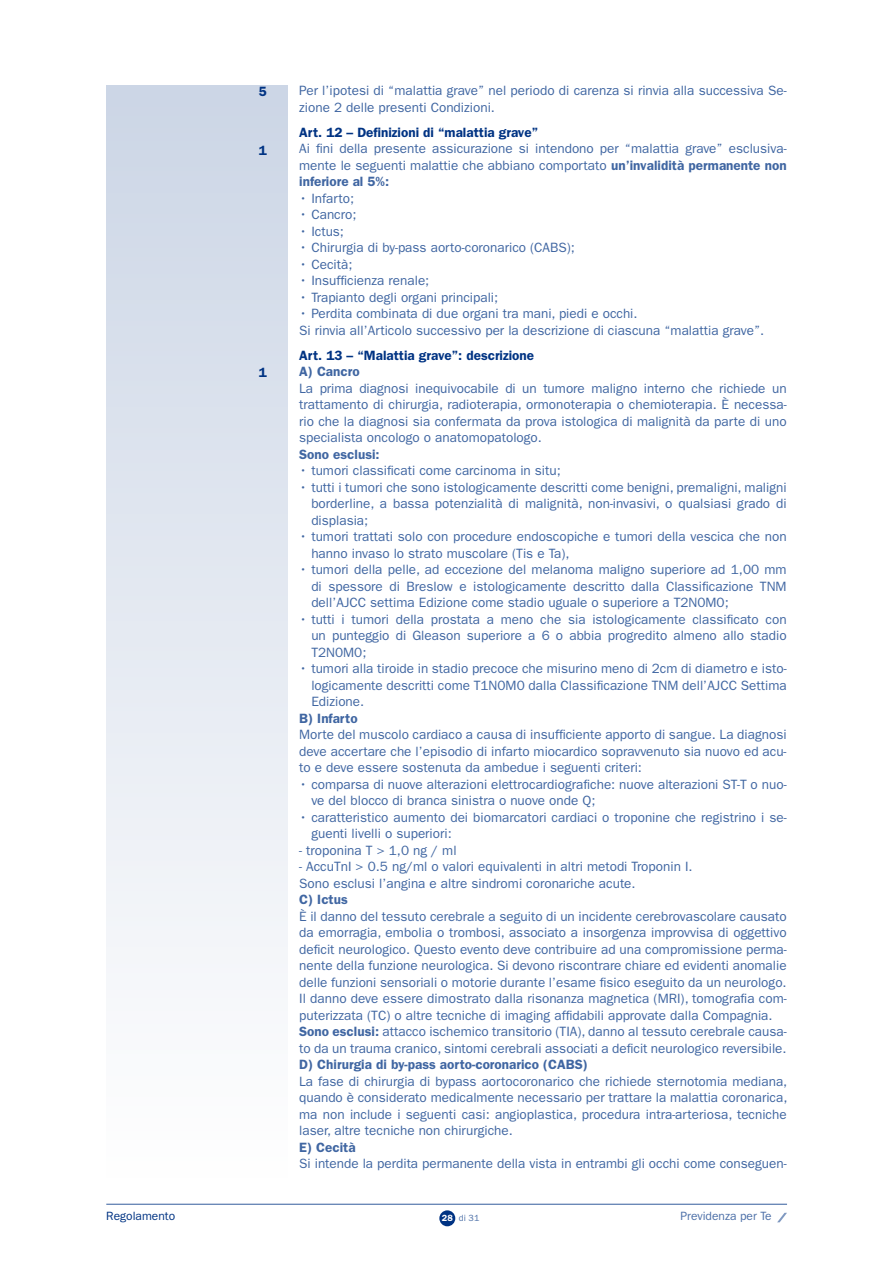
<style>
.page{position:relative;width:893px;height:1263px;background:#fff}
.page>*{position:absolute;margin:0;border:0;box-sizing:border-box;transform-origin:0 0}
.t1{font:13.5px/16.5px "Franklin Gothic";color:#4066a2;text-align:justify}
.t2{font:600 13.5px "Franklin Gothic";color:#4066a2}
.t3{font:600 13.5px "Franklin Gothic";color:#003383}
.t4{font:12px "Franklin Gothic";color:#4d70a8}
.t5{font:12px "Franklin Gothic";color:#003383}
.t6{font:9px "Franklin Gothic";color:#4d70a8}
.s1{font-weight:600}
.s2{font-weight:600;color:#fff}
</style>
<div class="page">
<svg style="left:777px;top:1213px;width:10px;height:9px"></svg>
<hr style="left:106px;top:1204px;width:681px;height:1px;background:#335c9c">
<div style="left:439px;top:1210px;width:16px;height:16px;background:#003383;border-radius:50%"></div>
<div style="left:106px;top:85px;width:182px;height:1093px;background:linear-gradient(to bottom,#ccd5e5,#fefefe)"></div>
<p class="t3" style="left:259px;top:83px;width:10px">5</p>
<p class="t3" style="left:259px;top:142px;width:10px">1</p>
<p class="t3" style="left:259px;top:364px;width:10px">1</p>
<p class="t1" style="left:299px;top:82px;width:489px">Per l’ipotesi di “malattia grave” nel periodo di carenza si rinvia alla successiva Se&shy;zione 2 delle presenti Condizioni.</p>
<p class="t3" style="left:299px;top:124px;width:241px">Art. 12 – Definizioni di “malattia grave”</p>
<p class="t1" style="left:299px;top:140px;width:489px">Ai fini della presente assicurazione si intendono per “malattia grave” esclusiva&shy;mente le seguenti malattie che abbiano comportato <span class="s1">un’invalidità permanente non inferiore al 5%:</span></p>
<p class="t1" style="left:299px;top:190px;width:56px">• Infarto;</p>
<p class="t1" style="left:299px;top:206px;width:59px">• Cancro;</p>
<p class="t1" style="left:299px;top:223px;width:46px">• Ictus;</p>
<p class="t1" style="left:299px;top:239px;width:277px">• Chirurgia di by-pass aorto-coronarico (CABS);</p>
<p class="t1" style="left:299px;top:256px;width:55px">• Cecità;</p>
<p class="t1" style="left:299px;top:272px;width:132px">• Insufficienza renale;</p>
<p class="t1" style="left:299px;top:289px;width:200px">• Trapianto degli organi principali;</p>
<p class="t1" style="left:299px;top:305px;width:467px">• Perdita combinata di due organi tra mani, piedi e occhi.<br>Si rinvia all’Articolo successivo per la descrizione di ciascuna “malattia grave”.</p>
<p class="t3" style="left:299px;top:347px;width:236px">Art. 13 – “Malattia grave”: descrizione</p>
<p class="t2" style="left:299px;top:364px;width:62px">A) Cancro</p>
<p class="t1" style="left:299px;top:380px;width:489px">La prima diagnosi inequivocabile di un tumore maligno interno che richiede un trattamento di chirurgia, radioterapia, ormonoterapia o chemioterapia. È necessa&shy;rio che la diagnosi sia confermata da prova istologica di malignità da parte di uno specialista oncologo o anatomopatologo.</p>
<p class="t2" style="left:299px;top:446px;width:82px">Sono esclusi:</p>
<p class="t1" style="left:299px;top:462px;width:263px">• tumori classificati come carcinoma in situ;</p>
<p class="t1" style="left:311px;top:479px;width:477px;text-indent:-12px">• tutti i tumori che sono istologicamente descritti come benigni, premaligni, maligni borderline, a bassa potenzialità di malignità, non-invasivi, o qualsiasi grado di displasia;</p>
<p class="t1" style="left:311px;top:528px;width:477px;text-indent:-12px">• tumori trattati solo con procedure endoscopiche e tumori della vescica che non hanno invaso lo strato muscolare (Tis e Ta),</p>
<p class="t1" style="left:311px;top:561px;width:477px;text-indent:-12px">• tumori della pelle, ad eccezione del melanoma maligno superiore ad 1,00 mm di spessore di Breslow e istologicamente descritto dalla Classificazione TNM dell’AJCC settima Edizione come stadio uguale o superiore a T2N0M0;</p>
<p class="t1" style="left:311px;top:611px;width:477px;text-indent:-12px">• tutti i tumori della prostata a meno che sia istologicamente classificato con un punteggio di Gleason superiore a 6 o abbia progredito almeno allo stadio T2N0M0;</p>
<p class="t1" style="left:311px;top:660px;width:477px;text-indent:-12px">• tumori alla tiroide in stadio precoce che misurino meno di 2cm di diametro e isto&shy;logicamente descritti come T1N0M0 dalla Classificazione TNM dell’AJCC Settima Edizione.</p>
<p class="t2" style="left:299px;top:710px;width:60px">B) Infarto</p>
<p class="t1" style="left:299px;top:726px;width:489px">Morte del muscolo cardiaco a causa di insufficiente apporto di sangue. La diagnosi deve accertare che l’episodio di infarto miocardico sopravvenuto sia nuovo ed acu&shy;to e deve essere sostenuta da ambedue i seguenti criteri:</p>
<p class="t1" style="left:311px;top:776px;width:477px;text-indent:-12px">• comparsa di nuove alterazioni elettrocardiografiche: nuove alterazioni ST-T o nuo&shy;ve del blocco di branca sinistra o nuove onde Q;</p>
<p class="t1" style="left:311px;top:809px;width:477px;text-indent:-12px">• caratteristico aumento dei biomarcatori cardiaci o troponine che registrino i se&shy;guenti livelli o superiori:</p>
<p class="t1" style="left:299px;top:842px;width:159px">- troponina T &gt; 1,0 ng / ml</p>
<p class="t1" style="left:299px;top:858px;width:395px">- AccuTnI &gt; 0.5 ng/ml o valori equivalenti in altri metodi Troponin I.<br>Sono esclusi l’angina e altre sindromi coronariche acute.</p>
<p class="t2" style="left:299px;top:891px;width:50px">C) Ictus</p>
<p class="t1" style="left:299px;top:908px;width:489px;text-align:left">È il danno del tessuto cerebrale a seguito di un incidente cerebrovascolare causato da emorragia, embolia o trombosi, associato a insorgenza improvvisa di oggettivo deficit neurologico. Questo evento deve contribuire ad una compromissione perma&shy;nente della funzione neurologica. Si devono riscontrare chiare ed evidenti anomalie delle funzioni sensoriali o motorie durante l’esame fisico eseguito da un neurologo.<br>Il danno deve essere dimostrato dalla risonanza magnetica (MRI), tomografia com&shy;puterizzata (TC) o altre tecniche di imaging affidabili approvate dalla Compagnia.<br><span class="s1">Sono esclusi:</span> attacco ischemico transitorio (TIA), danno al tessuto cerebrale causa&shy;to da un trauma cranico, sintomi cerebrali associati a deficit neurologico reversibile.</p>
<p class="t2" style="left:299px;top:1056px;width:290px">D) Chirurgia di by-pass aorto-coronarico (CABS)</p>
<p class="t1" style="left:299px;top:1073px;width:490px">La fase di chirurgia di bypass aortocoronarico che richiede sternotomia mediana, quando è considerato medicalmente necessario per trattare la malattia coronarica, ma non include i seguenti casi: angioplastica, procedura intra-arteriosa, tecniche laser, altre tecniche non chirurgiche.</p>
<p class="t2" style="left:299px;top:1139px;width:58px">E) Cecità</p>
<p class="t1" style="left:299px;top:1155px;width:489px">Si intende la perdita permanente della vista in entrambi gli occhi come conseguen-</p>
<p class="t5" style="left:106px;top:1209px;width:70px">Regolamento</p>
<p class="t6" style="left:442px;top:1212px;width:39px"><span class="s2">28</span> di 31</p>
<p class="t4" style="left:680px;top:1209px;width:93px">Previdenza per Te</p>
</div>
